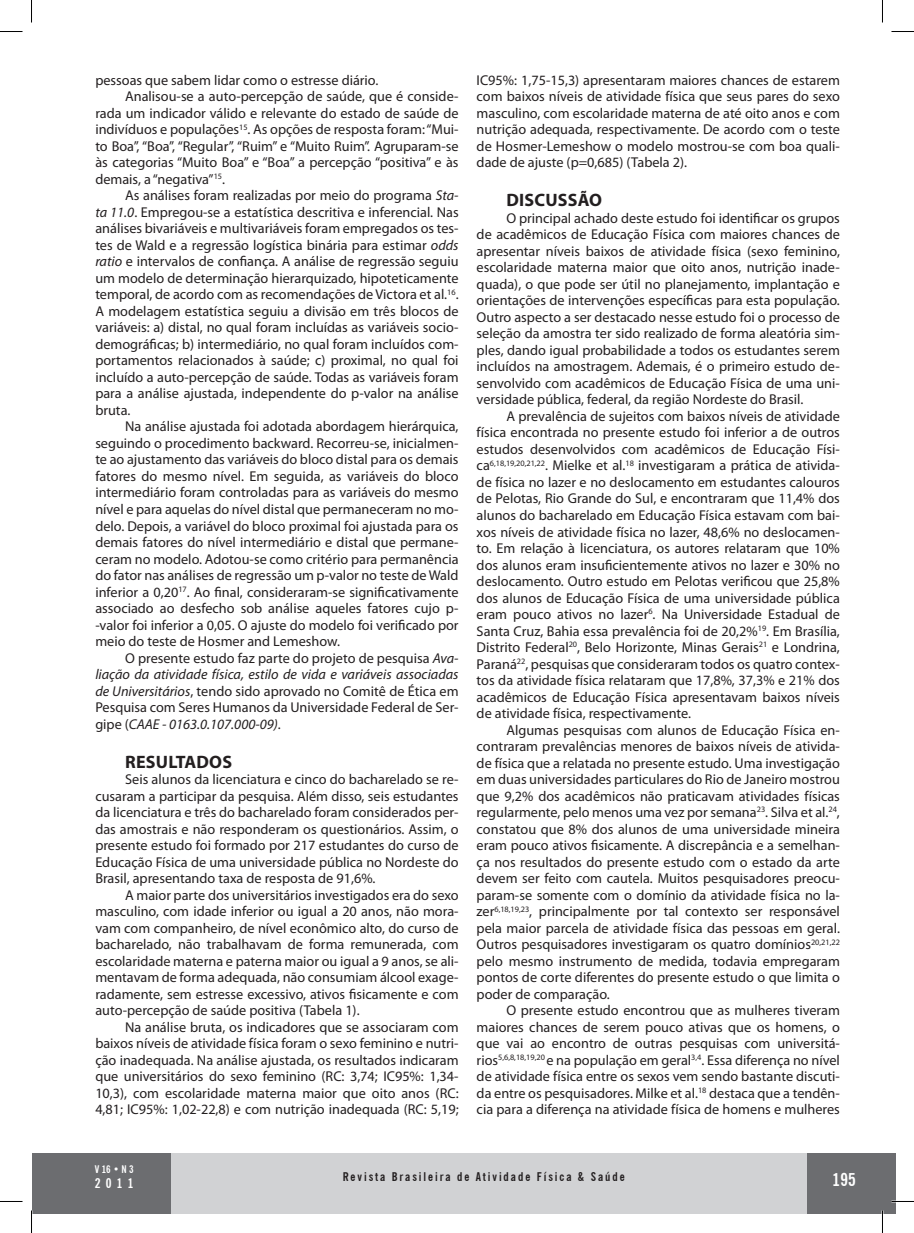
<style>
.page{position:relative;width:914px;height:1233px;background:#fff}
.page>*{position:absolute;margin:0;border:0;box-sizing:border-box;transform-origin:0 0}
.SUBTITULOS{font:700 18px "Myriad Pro";letter-spacing:.01em;color:#231f20}
.t1{font:700 condensed 18px "News Gothic BT";color:#fff}
.TEXTO{font:14.25px/16.5px "Myriad Pro";color:#231f20;text-align:justify}
.t2{font:700 condensed 13.5px "News Gothic BT";color:#fff}
.t3{font:700 condensed 12px "News Gothic BT";letter-spacing:.16em;color:#231f20}
.t4{font:700 condensed 10.5px "News Gothic BT";color:#fff}
.s1{font-style:italic}
</style>
<div class="page">
<div style="left:777px;top:1153px;width:118px;height:60px;background:#6c6d70"></div>
<div style="left:32px;top:1153px;width:139px;height:60px;background:#6c6d70"></div>
<div style="left:171px;top:1153px;width:635px;height:60px;background:#d1d2d4"></div>
<hr style="left:891px;top:1200px;width:22px;height:2px;background:#fff">
<hr style="left:881px;top:1210px;width:2px;height:22px;background:#fff">
<svg style="left:0;top:31px;width:22px;height:1px"></svg>
<svg style="left:891px;top:31px;width:22px;height:1px"></svg>
<svg style="left:0;top:1201px;width:22px;height:1px"></svg>
<svg style="left:891px;top:1201px;width:22px;height:1px"></svg>
<svg style="left:31px;top:0;width:1px;height:23px"></svg>
<svg style="left:31px;top:1210px;width:1px;height:22px"></svg>
<svg style="left:882px;top:0;width:1px;height:23px"></svg>
<svg style="left:882px;top:1210px;width:1px;height:22px"></svg>
<p class="TEXTO" style="left:95px;top:71px;width:284px">pessoas que sabem lidar como o estresse diário.</p>
<p class="TEXTO" style="left:95px;top:88px;width:365px;text-indent:30px">Analisou-se a auto-percepção de saúde, que é conside&shy;rada um indicador válido e relevante do estado de saúde de indivíduos e populações<sup>15</sup>. As opções de resposta foram: “Mui&shy;to Boa”, “Boa”, “Regular”, “Ruim” e “Muito Ruim”. Agruparam-se às categorias “Muito Boa” e “Boa” a percepção “positiva” e às demais, a “negativa”<sup>15</sup>.</p>
<p class="TEXTO" style="left:95px;top:187px;width:365px;text-indent:30px">As análises foram realizadas por meio do programa <span class="s1">Sta&shy;ta 11.0</span>. Empregou-se a estatística descritiva e inferencial. Nas análises bivariáveis e multivariáveis foram empregados os tes&shy;tes de Wald e a regressão logística binária para estimar <span class="s1">odds ratio</span> e intervalos de confiança. A análise de regressão seguiu um modelo de determinação hierarquizado, hipoteticamente temporal, de acordo com as recomendações de Victora et al.<sup>16</sup>.<br>A modelagem estatística seguiu a divisão em três blocos de variáveis: a) distal, no qual foram incluídas as variáveis socio&shy;demográficas; b) intermediário, no qual foram incluídos com&shy;portamentos relacionados à saúde; c) proximal, no qual foi incluído a auto-percepção de saúde. Todas as variáveis foram para a análise ajustada, independente do p-valor na análise bruta.</p>
<p class="TEXTO" style="left:95px;top:418px;width:365px;text-indent:30px">Na análise ajustada foi adotada abordagem hierárquica, seguindo o procedimento backward. Recorreu-se, inicialmen&shy;te ao ajustamento das variáveis do bloco distal para os demais fatores do mesmo nível. Em seguida, as variáveis do bloco intermediário foram controladas para as variáveis do mesmo nível e para aquelas do nível distal que permaneceram no mo&shy;delo. Depois, a variável do bloco proximal foi ajustada para os demais fatores do nível intermediário e distal que permane&shy;ceram no modelo. Adotou-se como critério para permanência do fator nas análises de regressão um p-valor no teste de Wald inferior a 0,20<sup>17</sup>. Ao final, consideraram-se significativamente associado ao desfecho sob análise aqueles fatores cujo p--valor foi inferior a 0,05. O ajuste do modelo foi verificado por meio do teste de Hosmer and Lemeshow.</p>
<p class="TEXTO" style="left:95px;top:649px;width:365px;text-indent:30px">O presente estudo faz parte do projeto de pesquisa <span class="s1">Ava&shy;liação da atividade física, estilo de vida e variáveis associadas de Universitários</span>, tendo sido aprovado no Comitê de Ética em Pesquisa com Seres Humanos da Universidade Federal de Ser&shy;gipe (<span class="s1">CAAE - 0163.0.107.000-09)</span>.</p>
<p class="SUBTITULOS" style="left:125px;top:749px;width:108px">RESULTADOS</p>
<p class="TEXTO" style="left:95px;top:770px;width:365px;text-indent:30px">Seis alunos da licenciatura e cinco do bacharelado se re&shy;cusaram a participar da pesquisa. Além disso, seis estudantes da licenciatura e três do bacharelado foram considerados per&shy;das amostrais e não responderam os questionários. Assim, o presente estudo foi formado por 217 estudantes do curso de Educação Física de uma universidade pública no Nordeste do Brasil, apresentando taxa de resposta de 91,6%.</p>
<p class="TEXTO" style="left:95px;top:886px;width:365px;text-indent:30px">A maior parte dos universitários investigados era do sexo masculino, com idade inferior ou igual a 20 anos, não mora&shy;vam com companheiro, de nível econômico alto, do curso de bacharelado, não trabalhavam de forma remunerada, com escolaridade materna e paterna maior ou igual a 9 anos, se ali&shy;mentavam de forma adequada, não consumiam álcool exage&shy;radamente, sem estresse excessivo, ativos fisicamente e com auto-percepção de saúde positiva (Tabela 1).</p>
<p class="TEXTO" style="left:95px;top:1018px;width:365px;text-indent:30px">Na análise bruta, os indicadores que se associaram com baixos níveis de atividade física foram o sexo feminino e nutri&shy;ção inadequada. Na análise ajustada, os resultados indicaram que universitários do sexo feminino (RC: 3,74; IC95%: 1,34- 10,3), com escolaridade materna maior que oito anos (RC:<br>4,81; IC95%: 1,02-22,8) e com nutrição inadequada (RC: 5,19;</p>
<p class="TEXTO" style="left:476px;top:71px;width:365px">IC95%: 1,75-15,3) apresentaram maiores chances de estarem com baixos níveis de atividade física que seus pares do sexo masculino, com escolaridade materna de até oito anos e com nutrição adequada, respectivamente. De acordo com o teste de Hosmer-Lemeshow o modelo mostrou-se com boa quali&shy;dade de ajuste (p=0,685) (Tabela 2).</p>
<p class="SUBTITULOS" style="left:506px;top:188px;width:97px">DISCUSSÃO</p>
<p class="TEXTO" style="left:476px;top:209px;width:365px;text-indent:30px">O principal achado deste estudo foi identificar os grupos de acadêmicos de Educação Física com maiores chances de apresentar níveis baixos de atividade física (sexo feminino, escolaridade materna maior que oito anos, nutrição inade&shy;quada), o que pode ser útil no planejamento, implantação e orientações de intervenções específicas para esta população.<br>Outro aspecto a ser destacado nesse estudo foi o processo de seleção da amostra ter sido realizado de forma aleatória sim&shy;ples, dando igual probabilidade a todos os estudantes serem incluídos na amostragem. Ademais, é o primeiro estudo de&shy;senvolvido com acadêmicos de Educação Física de uma uni&shy;versidade pública, federal, da região Nordeste do Brasil.</p>
<p class="TEXTO" style="left:476px;top:407px;width:365px;text-indent:30px">A prevalência de sujeitos com baixos níveis de atividade física encontrada no presente estudo foi inferior a de outros estudos desenvolvidos com acadêmicos de Educação Físi&shy;ca<sup>6,18,19,20,21,22</sup>. Mielke et al.<sup>18</sup> investigaram a prática de ativida&shy;de física no lazer e no deslocamento em estudantes calouros de Pelotas, Rio Grande do Sul, e encontraram que 11,4% dos alunos do bacharelado em Educação Física estavam com bai&shy;xos níveis de atividade física no lazer, 48,6% no deslocamen&shy;to. Em relação à licenciatura, os autores relataram que 10% dos alunos eram insuficientemente ativos no lazer e 30% no deslocamento. Outro estudo em Pelotas verificou que 25,8% dos alunos de Educação Física de uma universidade pública eram pouco ativos no lazer<sup>6</sup>. Na Universidade Estadual de Santa Cruz, Bahia essa prevalência foi de 20,2%<sup>19</sup>. Em Brasília, Distrito Federal<sup>20</sup>, Belo Horizonte, Minas Gerais<sup>21</sup> e Londrina, Paraná<sup>22</sup>, pesquisas que consideraram todos os quatro contex&shy;tos da atividade física relataram que 17,8%, 37,3% e 21% dos acadêmicos de Educação Física apresentavam baixos níveis de atividade física, respectivamente.</p>
<p class="TEXTO" style="left:476px;top:721px;width:365px;text-indent:30px">Algumas pesquisas com alunos de Educação Física en&shy;contraram prevalências menores de baixos níveis de ativida&shy;de física que a relatada no presente estudo. Uma investigação em duas universidades particulares do Rio de Janeiro mostrou que 9,2% dos acadêmicos não praticavam atividades físicas regularmente, pelo menos uma vez por semana<sup>23</sup>. Silva et al.<sup>24</sup>, constatou que 8% dos alunos de uma universidade mineira eram pouco ativos fisicamente. A discrepância e a semelhan&shy;ça nos resultados do presente estudo com o estado da arte devem ser feito com cautela. Muitos pesquisadores preocu&shy;param-se somente com o domínio da atividade física no la&shy;zer<sup>6,18,19,23</sup>, principalmente por tal contexto ser responsável pela maior parcela de atividade física das pessoas em geral.<br>Outros pesquisadores investigaram os quatro domínios<sup>20,21,22 </sup>pelo mesmo instrumento de medida, todavia empregaram pontos de corte diferentes do presente estudo o que limita o poder de comparação.</p>
<p class="TEXTO" style="left:476px;top:1001px;width:365px;text-indent:30px">O presente estudo encontrou que as mulheres tiveram maiores chances de serem pouco ativas que os homens, o que vai ao encontro de outras pesquisas com universitá&shy;rios<sup>5,6,8,18,19,20</sup> e na população em geral<sup>3,4</sup>. Essa diferença no nível de atividade física entre os sexos vem sendo bastante discuti&shy;da entre os pesquisadores. Milke et al.<sup>18</sup> destaca que a tendên&shy;cia para a diferença na atividade física de homens e mulheres</p>
<p class="t4" style="left:95px;top:1162px;width:40px">V 16 • N 3</p>
<p class="t2" style="left:95px;top:1175px;width:40px">2011</p>
<p class="t3" style="left:343px;top:1169px;width:283px">Revista Brasileira de Atividade Física &amp; Saúde</p>
<p class="t1" style="left:832px;top:1168px;width:25px">195</p>
</div>
